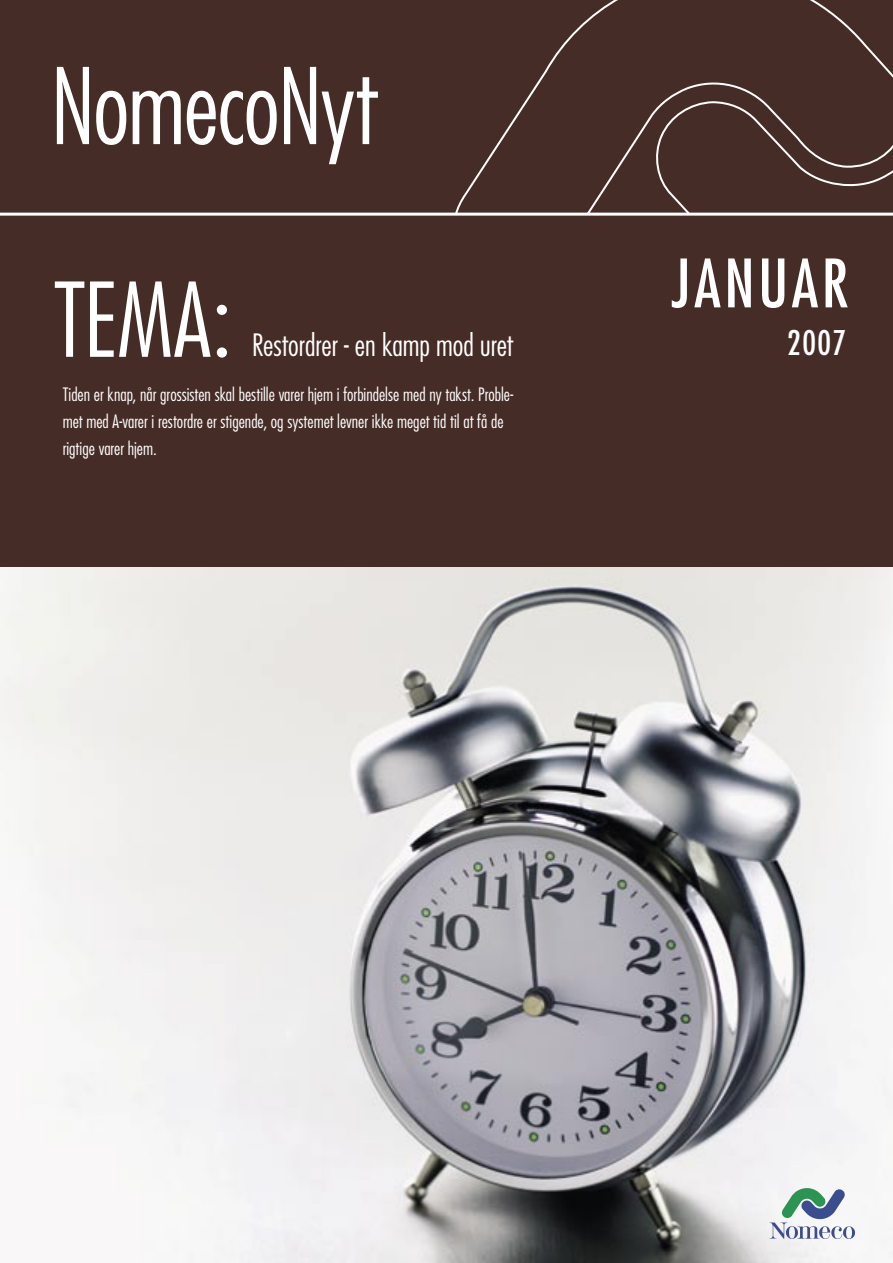
<style>
.page{position:relative;width:893px;height:1263px;background:#fff}
.page>*{position:absolute;margin:0;border:0;box-sizing:border-box;transform-origin:0 0}
.Brød_forside{font:300 condensed 102.45px "Futura";letter-spacing:-.015em;color:#fff}
.Brød_forside-2{font:300 condensed 99.9px "Futura";color:#fff}
.Mellemrubrik_-_hvid{font:condensed 64.8px "Futura";letter-spacing:.05em;color:#fff}
.Mellemrubrik_-_hvid-2{font:condensed 33.15px "Futura";color:#fff}
.Brød_forside-3{font:300 condensed 30px "Futura";color:#fff}
.Brød_forside-4{font:300 condensed 18px/27px "Futura";color:#fff}
</style>
<div class="page">
<img style="left:0;top:567px;width:893px;height:696px">
<div style="left:0;top:0;width:893px;height:567px;background:#462c27"></div>
<hr style="left:0;top:213px;width:893px;height:3px;background:#fff">
<svg style="left:451px;top:0;width:442px;height:213px"></svg>
<svg style="left:769px;top:1188px;width:86px;height:51px"></svg>
<p class="Brød_forside" style="left:51px;top:46px;width:327px">NomecoNyt</p>
<p class="Brød_forside-2" style="left:54px;top:261px;width:180px">TEMA:</p>
<p class="Brød_forside-3" style="left:252px;top:327px;width:262px">Restordrer - en kamp mod uret</p>
<p class="Brød_forside-4" style="left:63px;top:381px;width:452px">Tiden er knap, når grossisten skal bestille varer hjem i forbindelse med ny takst. Proble&shy;met med A-varer i restordre er stigende, og systemet levner ikke meget tid til at få de rigtige varer hjem.</p>
<p class="Mellemrubrik_-_hvid" style="left:671px;top:245px;width:179px">JANUAR</p>
<p class="Mellemrubrik_-_hvid-2" style="left:787px;top:323px;width:61px">2007</p>
</div>
